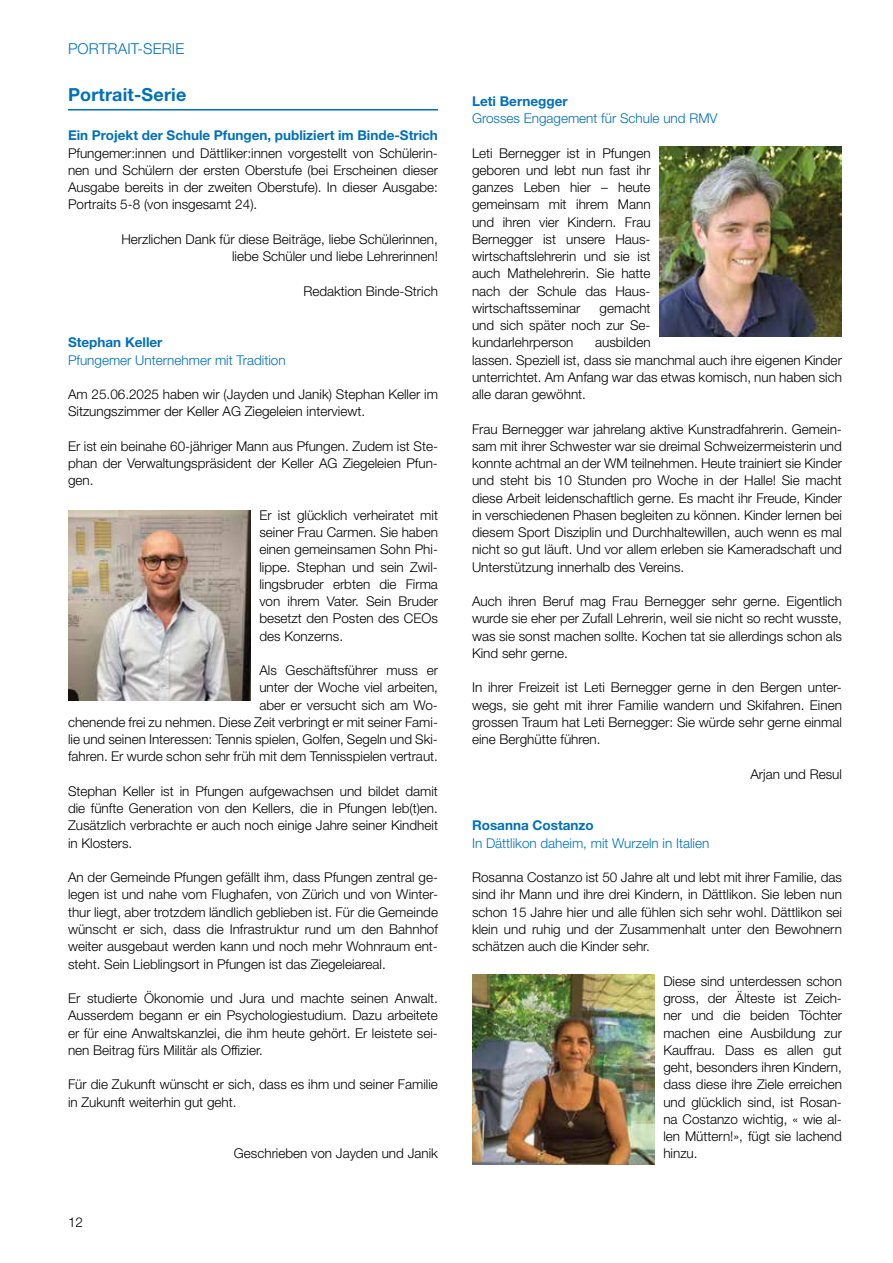
<style>
.page{position:relative;width:893px;height:1263px;background:#fff}
.page>*{position:absolute;margin:0;border:0;box-sizing:border-box;transform-origin:0 0}
.t1{font:700 18px "Helvetica Neue LT Pro";letter-spacing:.01em;color:#0070ba}
.t2{font:300 15px "Helvetica Neue LT Pro";letter-spacing:.01em;color:#0070ba}
.t3{font:300 13.5px/17.2px "Helvetica Neue LT Pro";color:#000;text-align:justify}
.t4{font:300 13.5px "Helvetica Neue LT Pro";color:#0070ba}
.t5{font:700 13.5px "Helvetica Neue LT Pro";color:#0070ba}
</style>
<div class="page">
<hr style="left:68px;top:109px;width:370px;height:2px;background:#0070ba">
<img style="left:68px;top:511px;width:183px;height:189px">
<img style="left:472px;top:975px;width:183px;height:189px">
<img style="left:659px;top:147px;width:183px;height:189px">
<p class="t2" style="left:68px;top:40px;width:118px">PORTRAIT-SERIE</p>
<h1 class="t1" style="left:68px;top:84px;width:120px">Portrait-Serie</h1>
<p class="t5" style="left:68px;top:127px;width:371px">Ein Projekt der Schule Pfungen, publiziert im Binde-Strich</p>
<p class="t3" style="left:68px;top:144px;width:371px">Pfungemer:innen und Dättliker:innen vorgestellt von Schülerin&shy;nen und Schülern der ersten Oberstufe (bei Erscheinen dieser Ausgabe bereits in der zweiten Oberstufe). In dieser Ausgabe:<br>Portraits 5-8 (von insgesamt 24).</p>
<p class="t3" style="left:121px;top:230px;width:318px;text-align:right">Herzlichen Dank für diese Beiträge, liebe Schülerinnen, liebe Schüler und liebe Lehrerinnen!</p>
<p class="t3" style="left:303px;top:282px;width:136px">Redaktion Binde-Strich</p>
<p class="t5" style="left:68px;top:334px;width:96px">Stephan Keller</p>
<p class="t4" style="left:68px;top:351px;width:219px">Pfungemer Unternehmer mit Tradition</p>
<p class="t3" style="left:68px;top:385px;width:371px">Am 25.06.2025 haben wir (Jayden und Janik) Stephan Keller im<br>Sitzungszimmer der Keller AG Ziegeleien interviewt.</p>
<p class="t3" style="left:68px;top:437px;width:371px">Er ist ein beinahe 60-jähriger Mann aus Pfungen. Zudem ist Ste&shy;phan der Verwaltungspräsident der Keller AG Ziegeleien Pfun&shy;gen.</p>
<p class="t3" style="left:259px;top:506px;width:180px">Er ist glücklich verheiratet mit seiner Frau Carmen. Sie haben einen gemeinsamen Sohn Phi&shy;lippe. Stephan und sein Zwil&shy;lingsbruder erbten die Firma von ihrem Vater. Sein Bruder besetzt den Posten des CEOs des Konzerns.</p>
<p class="t3" style="left:68px;top:661px;width:371px;text-align:right">Als Geschäftsführer muss er<br>unter der Woche viel arbeiten,<br>aber er versucht sich am Wo-<br>chenende frei zu nehmen. Diese Zeit verbringt er mit seiner Fami&shy;lie und seinen Interessen: Tennis spielen, Golfen, Segeln und Ski&shy;fahren. Er wurde schon sehr früh mit dem Tennisspielen vertraut.</p>
<p class="t3" style="left:68px;top:782px;width:371px">Stephan Keller ist in Pfungen aufgewachsen und bildet damit die fünfte Generation von den Kellers, die in Pfungen leb(t)en.<br>Zusätzlich verbrachte er auch noch einige Jahre seiner Kindheit in Klosters.</p>
<p class="t3" style="left:68px;top:868px;width:371px">An der Gemeinde Pfungen gefällt ihm, dass Pfungen zentral ge&shy;legen ist und nahe vom Flughafen, von Zürich und von Winter&shy;thur liegt, aber trotzdem ländlich geblieben ist. Für die Gemeinde wünscht er sich, dass die Infrastruktur rund um den Bahnhof weiter ausgebaut werden kann und noch mehr Wohnraum ent&shy;steht. Sein Lieblingsort in Pfungen ist das Ziegeleiareal.</p>
<p class="t3" style="left:68px;top:989px;width:371px">Er studierte Ökonomie und Jura und machte seinen Anwalt.<br>Ausserdem begann er ein Psychologiestudium. Dazu arbeitete er für eine Anwaltskanzlei, die ihm heute gehört. Er leistete sei&shy;nen Beitrag fürs Militär als Offizier.</p>
<p class="t3" style="left:68px;top:1075px;width:371px">Für die Zukunft wünscht er sich, dass es ihm und seiner Familie in Zukunft weiterhin gut geht.</p>
<p class="t3" style="left:234px;top:1144px;width:206px">Geschrieben von Jayden und Janik</p>
<p class="t3" style="left:68px;top:1213px;width:17px">12</p>
<p class="t5" style="left:472px;top:92px;width:97px">Leti Bernegger</p>
<p class="t4" style="left:472px;top:110px;width:247px">Grosses Engagement für Schule und RMV</p>
<p class="t3" style="left:472px;top:144px;width:180px">Leti Bernegger ist in Pfungen geboren und lebt nun fast ihr ganzes Leben hier – heute gemeinsam mit ihrem Mann und ihren vier Kindern. Frau Bernegger ist unsere Haus&shy;wirtschaftslehrerin und sie ist auch Mathelehrerin. Sie hatte nach der Schule das Haus&shy;wirtschaftsseminar</p>
<p class="t3" style="left:472px;top:299px;width:180px;text-indent:128px">gemacht und sich später noch zur Se&shy;kundarlehrperson</p>
<p class="t3" style="left:472px;top:334px;width:371px;text-align:left;text-indent:123px">ausbilden<br>lassen. Speziell ist, dass sie manchmal auch ihre eigenen Kinder unterrichtet. Am Anfang war das etwas komisch, nun haben sich alle daran gewöhnt.</p>
<p class="t3" style="left:472px;top:420px;width:371px">Frau Bernegger war jahrelang aktive Kunstradfahrerin. Gemein&shy;sam mit ihrer Schwester war sie dreimal Schweizermeisterin und konnte achtmal an der WM teilnehmen. Heute trainiert sie Kinder und steht bis 10 Stunden pro Woche in der Halle! Sie macht diese Arbeit leidenschaftlich gerne. Es macht ihr Freude, Kinder in verschiedenen Phasen begleiten zu können. Kinder lernen bei diesem Sport Disziplin und Durchhaltewillen, auch wenn es mal nicht so gut läuft. Und vor allem erleben sie Kameradschaft und Unterstützung innerhalb des Vereins.</p>
<p class="t3" style="left:472px;top:592px;width:371px">Auch ihren Beruf mag Frau Bernegger sehr gerne. Eigentlich wurde sie eher per Zufall Lehrerin, weil sie nicht so recht wusste, was sie sonst machen sollte. Kochen tat sie allerdings schon als Kind sehr gerne.</p>
<p class="t3" style="left:472px;top:679px;width:371px">In ihrer Freizeit ist Leti Bernegger gerne in den Bergen unter&shy;wegs, sie geht mit ihrer Familie wandern und Skifahren. Einen grossen Traum hat Leti Bernegger: Sie würde sehr gerne einmal eine Berghütte führen.</p>
<p class="t3" style="left:750px;top:765px;width:93px">Arjan und Resul</p>
<p class="t5" style="left:472px;top:817px;width:123px">Rosanna Costanzo</p>
<p class="t4" style="left:472px;top:835px;width:239px">In Dättlikon daheim, mit Wurzeln in Italien</p>
<p class="t3" style="left:472px;top:868px;width:371px">Rosanna Costanzo ist 50 Jahre alt und lebt mit ihrer Familie, das sind ihr Mann und ihre drei Kindern, in Dättlikon. Sie leben nun schon 15 Jahre hier und alle fühlen sich sehr wohl. Dättlikon sei klein und ruhig und der Zusammenhalt unter den Bewohnern schätzen auch die Kinder sehr.</p>
<p class="t3" style="left:663px;top:972px;width:180px">Diese sind unterdessen schon gross, der Älteste ist Zeich&shy;ner und die beiden Töchter machen eine Ausbildung zur Kauffrau. Dass es allen gut geht, besonders ihren Kindern, dass diese ihre Ziele erreichen und glücklich sind, ist Rosan&shy;na Costanzo wichtig, « wie al&shy;len Müttern!», fügt sie lachend hinzu.</p>
</div>
